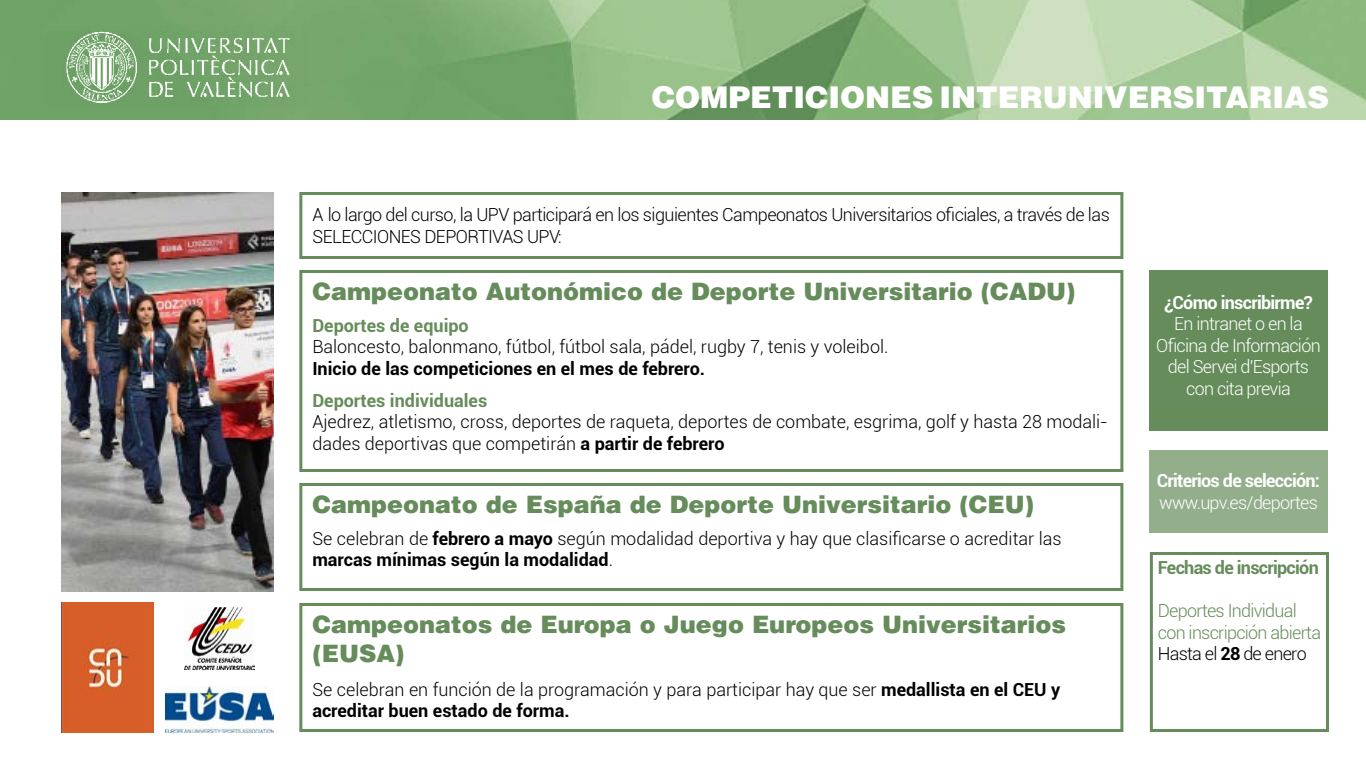
<style>
.page{position:relative;width:1366px;height:768px;background:#fff}
.page>*{position:absolute;margin:0;border:0;box-sizing:border-box;transform-origin:0 0}
.t1{font:900 30px "Helvetica LT Std";color:#fff}
.t2{font:900 24px/28.8px "Helvetica LT Std";color:#658c5a}
.t3{font:300 18px/21.6px "Roboto";color:#000}
.t4{font:300 18px/21.6px "Roboto";letter-spacing:-.03em;color:#000}
.t5{font:300 18px/21.6px "Roboto";letter-spacing:-.04em;color:#fff;text-align:center}
.t6{font:300 18px/21.6px "Roboto";letter-spacing:-.04em;color:#658c5a}
.t7{font:700 18px "Roboto";color:#000}
.t8{font:700 18px "Roboto";letter-spacing:-.04em;color:#fff}
.t9{font:700 18px "Roboto";color:#658c5a}
.t10{font:700 18px "Roboto";letter-spacing:-.04em;color:#658c5a}
.s1{font-weight:700}
.s2{color:#000}
.s3{font-weight:700;color:#000}
</style>
<div class="page">
<img style="left:0;top:0;width:1366px;height:120px">
<img style="left:47px;top:25px;width:263px;height:83px">
<div style="left:299px;top:483px;width:824px;height:108px;border:3px solid #658c5a"></div>
<div style="left:299px;top:603px;width:824px;height:129px;border:3px solid #658c5a"></div>
<div style="left:299px;top:270px;width:824px;height:202px;border:3px solid #658c5a"></div>
<div style="left:299px;top:192px;width:824px;height:67px;border:3px solid #658c5a"></div>
<img style="left:166px;top:686px;width:108px;height:46px">
<img style="left:185px;top:608px;width:70px;height:61px">
<img style="left:62px;top:192px;width:212px;height:399px">
<div style="left:1150px;top:552px;width:179px;height:180px;border:3px solid #658c5a"></div>
<div style="left:1149px;top:450px;width:179px;height:83px;background:#93ae8b"></div>
<div style="left:1149px;top:270px;width:179px;height:160px;background:#658c5a"></div>
<img style="left:62px;top:602px;width:92px;height:130px">
<h1 class="t1" style="left:652px;top:78px;width:679px">COMPETICIONES INTERUNIVERSITARIAS</h1>
<p class="t4" style="left:312px;top:204px;width:799px">A lo largo del curso, la UPV participará en los siguientes Campeonatos Universitarios oficiales, a través de las<br>SELECCIONES DEPORTIVAS UPV:</p>
<h2 class="t2" style="left:312px;top:277px;width:765px">Campeonato Autonómico de Deporte Universitario (CADU)</h2>
<p class="t9" style="left:312px;top:313px;width:158px">Deportes de equipo</p>
<p class="t3" style="left:312px;top:336px;width:578px">Baloncesto, balonmano, fútbol, fútbol sala, pádel, rugby 7, tenis y voleibol.</p>
<p class="t7" style="left:312px;top:356px;width:394px">Inicio de las competiciones en el mes de febrero.</p>
<p class="t9" style="left:312px;top:388px;width:176px">Deportes individuales</p>
<p class="t3" style="left:312px;top:410px;width:797px">Ajedrez, atletismo, cross, deportes de raqueta, deportes de combate, esgrima, golf y hasta 28 modali&shy;dades deportivas que competirán <span class="s1">a partir de febrero</span></p>
<h2 class="t2" style="left:312px;top:490px;width:723px">Campeonato de España de Deporte Universitario (CEU)</h2>
<p class="t3" style="left:312px;top:527px;width:751px">Se celebran de <span class="s1">febrero a mayo</span> según modalidad deportiva y hay que clasificarse o acreditar las <span class="s1">marcas mínimas según la modalidad</span>.</p>
<h2 class="t2" style="left:312px;top:610px;width:755px">Campeonatos de Europa o Juego Europeos Universitarios (EUSA)</h2>
<p class="t3" style="left:312px;top:678px;width:749px">Se celebran en función de la programación y para participar hay que ser <span class="s1">medallista en el CEU y acreditar buen estado de forma.</span></p>
<p class="t8" style="left:1164px;top:290px;width:150px">¿Cómo inscribirme?</p>
<p class="t5" style="left:1156px;top:312px;width:166px">En intranet o en la<br>Oficina de Información del Servei d'Esports con cita previa</p>
<p class="t8" style="left:1157px;top:468px;width:165px">Criterios de selección:</p>
<p class="t5" style="left:1159px;top:491px;width:160px">www.upv.es/deportes</p>
<p class="t10" style="left:1158px;top:554px;width:162px">Fechas de inscripción</p>
<p class="t6" style="left:1158px;top:599px;width:165px">Deportes Individual con inscripción abierta<br><span class="s2">Hasta el</span> <span class="s3">28</span> <span class="s2">de enero</span></p>
</div>
